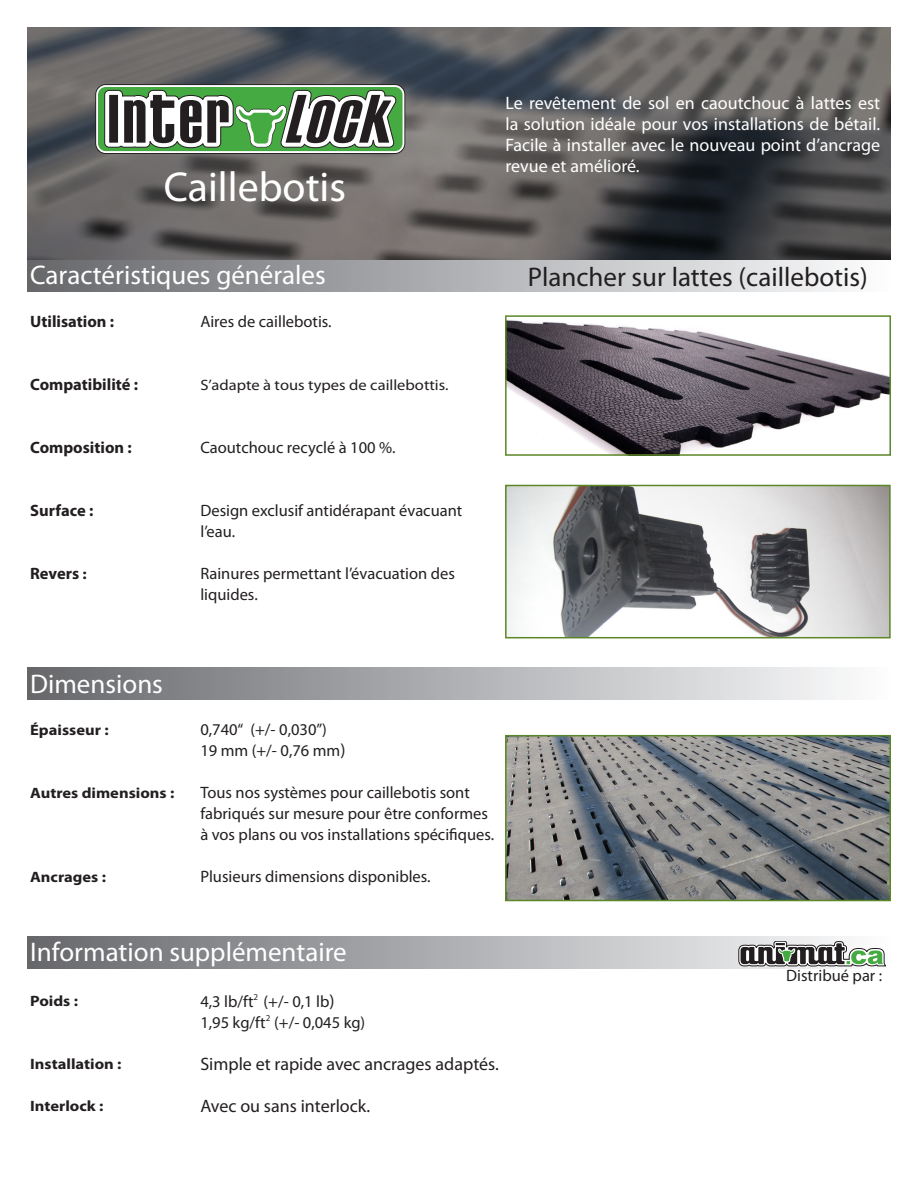
<style>
.page{position:relative;width:918px;height:1188px;background:#fff}
.page>*{position:absolute;margin:0;border:0;box-sizing:border-box;transform-origin:0 0}
.t1{font:42px "Myriad Pro";color:#fff}
.t2{font:27px "Myriad Pro";color:#fff}
.t3{font:27px "Myriad Pro";color:#231f20}
.t4{font:18px/21px "Myriad Pro";color:#fff;text-align:justify}
.t5{font:18px "Myriad Pro";color:#231f20}
.t6{font:16.5px/21px "Myriad Pro";color:#231f20}
.t7{font:700 16.5px "Myriad Pro";color:#231f20}
.t8{font:700 15px "Myriad Pro";color:#231f20;scale:1.1 1}
.t9{font:15px "Myriad Pro";color:#231f20;scale:1.1 1}
.t10{font:9px "Myriad Pro";color:#231f20}
.s1{font-size:15px}
.s2{font-size:18px}
</style>
<div class="page">
<div style="left:27px;top:667px;width:864px;height:33px;background:linear-gradient(to right,#65676b,#fbfcfd)"></div>
<div style="left:27px;top:936px;width:864px;height:33px;background:linear-gradient(to right,#6a6c70,#f0f0f2)"></div>
<div style="left:27px;top:259px;width:864px;height:33px;background:linear-gradient(to right,#65676b,#fbfcfd)"></div>
<div style="left:26px;top:26px;width:867px;height:235px;background:#231f20;opacity:.37"></div>
<img style="left:508px;top:319px;width:380px;height:134px">
<div style="left:505px;top:315px;width:386px;height:141px;border:2px solid #5c8727"></div>
<img style="left:508px;top:738px;width:380px;height:160px">
<div style="left:505px;top:735px;width:386px;height:166px;border:2px solid #5c8727"></div>
<img style="left:508px;top:488px;width:380px;height:147px">
<div style="left:505px;top:485px;width:386px;height:153px;border:2px solid #5c8727"></div>
<svg style="left:95px;top:84px;width:310px;height:70px"></svg>
<svg style="left:739px;top:941px;width:147px;height:25px"></svg>
<p class="t1" style="left:164px;top:161px;width:184px">Caillebotis</p>
<p class="t2" style="left:30px;top:259px;width:297px">Caractéristiques générales</p>
<p class="t7" style="left:30px;top:311px;width:86px">Utilisation :</p>
<p class="t6" style="left:200px;top:311px;width:133px">Aires de caillebotis.</p>
<p class="t7" style="left:30px;top:374px;width:109px">Compatibilité :</p>
<p class="t9" style="left:200px;top:376px;width:227px">S’adapte à tous types de caillebottis.</p>
<p class="t7" style="left:30px;top:437px;width:103px">Composition :</p>
<p class="t6" style="left:200px;top:437px;width:197px">Caoutchouc recyclé à 100 %.</p>
<p class="t7" style="left:30px;top:500px;width:65px">Surface :</p>
<p class="t7" style="left:30px;top:563px;width:58px">Revers <span class="s1">:</span></p>
<p class="t6" style="left:200px;top:500px;width:263px">Design exclusif antidérapant évacuant l’eau.</p>
<p class="t6" style="left:200px;top:563px;width:256px">Rainures permettant l’évacuation des liquides.</p>
<p class="t4" style="left:505px;top:92px;width:376px">Le revêtement de sol en caoutchouc à lattes est la solution idéale pour vos installations de bétail.<br>Facile à installer avec le nouveau point d’ancrage revue et amélioré.</p>
<p class="t3" style="left:528px;top:261px;width:341px">Plancher sur lattes (caillebotis)</p>
<p class="t2" style="left:30px;top:667px;width:134px">Dimensions</p>
<p class="t8" style="left:30px;top:720px;width:73px">Épaisseur :</p>
<p class="t8" style="left:30px;top:783px;width:133px">Autres dimensions :</p>
<p class="t8" style="left:30px;top:867px;width:70px">Ancrages :</p>
<p class="t6" style="left:200px;top:719px;width:128px">0,740“ (+/- 0,030”)</p>
<p class="t6" style="left:200px;top:740px;width:147px">19 mm (+/- 0,76 mm<span class="s2">)</span></p>
<p class="t6" style="left:200px;top:782px;width:295px">Tous nos systèmes pour caillebotis sont fabriqués sur mesure pour être conformes à vos plans ou vos installations spécifiques.</p>
<p class="t6" style="left:200px;top:866px;width:232px">Plusieurs dimensions disponibles.</p>
<p class="t2" style="left:30px;top:936px;width:318px">Information supplémentaire</p>
<p class="t8" style="left:30px;top:991px;width:45px">Poids :</p>
<p class="t8" style="left:30px;top:1054px;width:85px">Installation :</p>
<p class="t8" style="left:30px;top:1096px;width:68px">Interlock :</p>
<p class="t6" style="left:200px;top:991px;width:55px">4,3 lb/ft</p>
<p class="t10" style="left:254px;top:991px;width:6px">2</p>
<p class="t6" style="left:264px;top:991px;width:72px">(+/- 0,1 lb<span class="s2">)</span></p>
<p class="t6" style="left:200px;top:1012px;width:67px">1,95 kg/ft</p>
<p class="t10" style="left:266px;top:1012px;width:6px">2</p>
<p class="t6" style="left:274px;top:1012px;width:93px">(+/- 0,045 kg)</p>
<p class="t5" style="left:200px;top:1053px;width:300px">Simple et rapide avec ancrages adaptés.</p>
<p class="t5" style="left:200px;top:1095px;width:171px">Avec ou sans interlock.</p>
<p class="t6" style="left:786px;top:965px;width:98px">Distribué par :</p>
</div>
